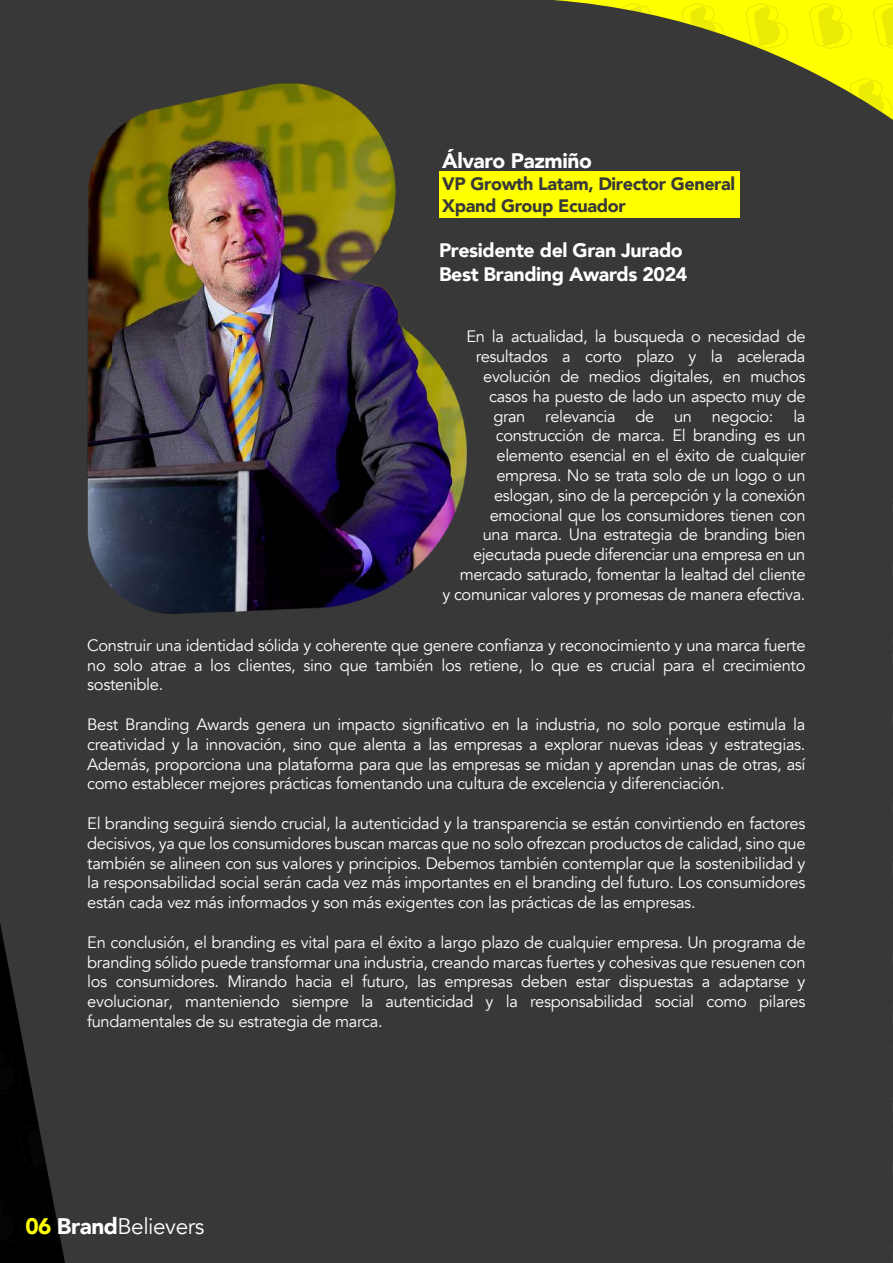
<style>
.page{position:relative;width:893px;height:1263px;background:#383838}
.page>*{position:absolute;margin:0;border:0;box-sizing:border-box;transform-origin:0 0}
.t1{font:22.5px "Avenir";letter-spacing:-.02em;color:#fff}
.t2{font:900 21px "Avenir";letter-spacing:-.02em;color:#fff}
.t3{font:900 19.5px/23.4px "Avenir";letter-spacing:-.02em;color:#fff}
.t4{font:900 18px/21.6px "Avenir";letter-spacing:-.02em;color:#383838}
.t5{font:16.5px/19.8px "Avenir";letter-spacing:-.025em;color:#fff;text-align:justify}
.s1{font-weight:900;color:#ff0}
.s2{font-weight:900}
</style>
<div class="page">
<img style="left:87px;top:83px;width:442px;height:531px">
<svg style="left:0;top:923px;width:65px;height:340px"></svg>
<svg style="left:554px;top:0;width:339px;height:120px"></svg>
<div style="left:439px;top:172px;width:301px;height:46px;background:#ff0"></div>
<p class="t2" style="left:442px;top:143px;width:151px">Álvaro Pazmiño</p>
<p class="t4" style="left:442px;top:172px;width:295px">VP Growth Latam, Director General<br>Xpand Group Ecuador</p>
<p class="t3" style="left:439px;top:238px;width:250px">Presidente del Gran Jurado<br>Best Branding Awards 2024</p>
<p class="t5" style="left:442px;top:327px;width:365px;text-align:right">En la actualidad, la busqueda o necesidad de resultados a corto plazo y la acelerada evolución de medios digitales, en muchos casos ha puesto de lado un aspecto muy de<br>gran relevancia de un negocio: la construcción de marca. El branding es un elemento esencial en el éxito de cualquier empresa. No se trata solo de un logo o un eslogan, sino de la percepción y la conexión emocional que los consumidores tienen con<br>una marca. Una estrategia de branding bien ejecutada puede diferenciar una empresa en un mercado saturado, fomentar la lealtad del cliente<br>y comunicar valores y promesas de manera efectiva.</p>
<p class="t5" style="left:87px;top:635px;width:720px">Construir una identidad sólida y coherente que genere confianza y reconocimiento y una marca fuerte no solo atrae a los clientes, sino que también los retiene, lo que es crucial para el crecimiento sostenible.</p>
<p class="t5" style="left:87px;top:715px;width:720px">Best Branding Awards genera un impacto significativo en la industria, no solo porque estimula la creatividad y la innovación, sino que alenta a las empresas a explorar nuevas ideas y estrategias.<br>Además, proporciona una plataforma para que las empresas se midan y aprendan unas de otras, así como establecer mejores prácticas fomentando una cultura de excelencia y diferenciación.</p>
<p class="t5" style="left:87px;top:814px;width:720px">El branding seguirá siendo crucial, la autenticidad y la transparencia se están convirtiendo en factores decisivos, ya que los consumidores buscan marcas que no solo ofrezcan productos de calidad, sino que también se alineen con sus valores y principios. Debemos también contemplar que la sostenibilidad y la responsabilidad social serán cada vez más importantes en el branding del futuro. Los consumidores están cada vez más informados y son más exigentes con las prácticas de las empresas.</p>
<p class="t5" style="left:87px;top:932px;width:720px">En conclusión, el branding es vital para el éxito a largo plazo de cualquier empresa. Un programa de branding sólido puede transformar una industria, creando marcas fuertes y cohesivas que resuenen con los consumidores. Mirando hacia el futuro, las empresas deben estar dispuestas a adaptarse y evolucionar, manteniendo siempre la autenticidad y la responsabilidad social como pilares fundamentales de su estrategia de marca.</p>
<h1 class="t1" style="left:25px;top:1213px;width:181px"><span class="s1">06</span> <span class="s2">Brand</span>Believers</h1>
</div>
